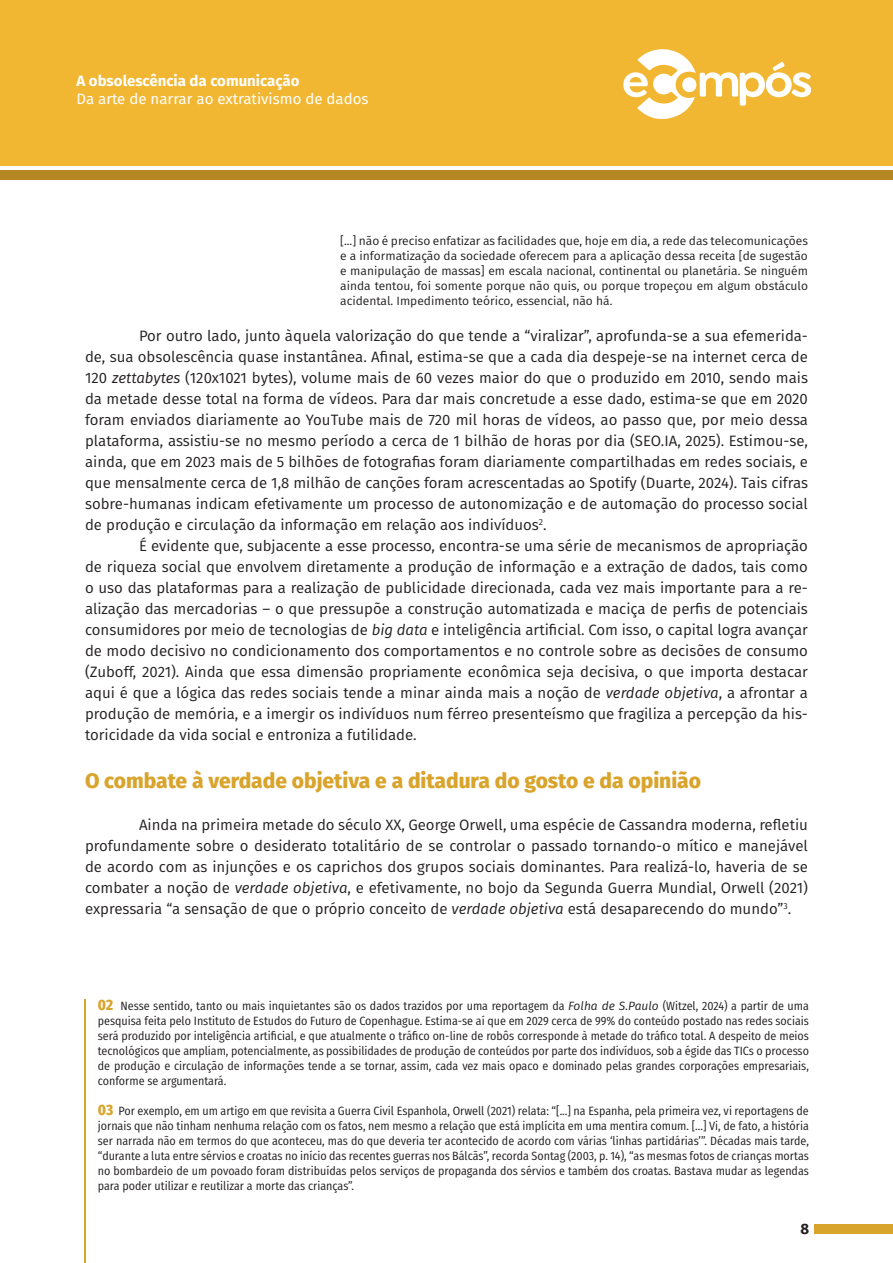
<style>
.page{position:relative;width:893px;height:1263px;background:#fff}
.page>*{position:absolute;margin:0;border:0;box-sizing:border-box;transform-origin:0 0}
.Tópico{font:800 21px "Fira Sans";color:#d9a42c}
.Texto{font:15px/21px "Fira Sans";color:#231f20;text-align:justify}
.t1{font:15px "Fira Sans";color:#fff}
.t2{font:700 15px "Fira Sans";color:#fff}
.t3{font:700 15px "Fira Sans";color:#231f20}
.Rodapé{font:12px/15px "Fira Sans Condensed";color:#231f20;text-align:justify}
.Citação__3_Linhas{font:12px/15px "Fira Sans";color:#231f20;text-align:justify}
.s1{font-style:italic}
.s2{font-weight:800;font-size:15px;color:#d9a42c}
.s3{font-family:"Fira Sans";font-style:italic}
</style>
<div class="page">
<div style="left:0;top:0;width:893px;height:166px;background:#f2b732"></div>
<div style="left:0;top:170px;width:893px;height:10px;background:#b48723"></div>
<div style="left:814px;top:1224px;width:79px;height:9px;background:#d9a42c"></div>
<svg style="left:623px;top:49px;width:188px;height:70px"></svg>
<hr style="left:84px;top:1000px;width:1px;height:263px;background:#d9a42c">
<p class="t2" style="left:77px;top:68px;width:224px">A obsolescência da comunicação</p>
<p class="t1" style="left:77px;top:87px;width:293px">Da arte de narrar ao extrativismo de dados</p>
<p class="Citação__3_Linhas" style="left:340px;top:233px;width:469px">[...] não é preciso enfatizar as facilidades que, hoje em dia, a rede das telecomunicações e a informatização da sociedade oferecem para a aplicação dessa receita [de sugestão e manipulação de massas] em escala nacional, continental ou planetária. Se ninguém ainda tentou, foi somente porque não quis, ou porque tropeçou em algum obstáculo acidental. Impedimento teórico, essencial, não há.</p>
<p class="Texto" style="left:85px;top:325px;width:724px;text-indent:54px">Por outro lado, junto àquela valorização do que tende a “viralizar”, aprofunda-se a sua efemerida&shy;de, sua obsolescência quase instantânea. Afinal, estima-se que a cada dia despeje-se na internet cerca de 120 <span class="s1">zettabytes</span> (120x1021 bytes), volume mais de 60 vezes maior do que o produzido em 2010, sendo mais da metade desse total na forma de vídeos. Para dar mais concretude a esse dado, estima-se que em 2020 foram enviados diariamente ao YouTube mais de 720 mil horas de vídeos, ao passo que, por meio dessa plataforma, assistiu-se no mesmo período a cerca de 1 bilhão de horas por dia (SEO.IA, 2025). Estimou-se, ainda, que em 2023 mais de 5 bilhões de fotografias foram diariamente compartilhadas em redes sociais, e que mensalmente cerca de 1,8 milhão de canções foram acrescentadas ao Spotify (Duarte, 2024). Tais cifras sobre-humanas indicam efetivamente um processo de autonomização e de automação do processo social de produção e circulação da informação em relação aos indivíduos<sup>2</sup>.</p>
<p class="Texto" style="left:85px;top:535px;width:724px;text-indent:54px">É evidente que, subjacente a esse processo, encontra-se uma série de mecanismos de apropriação de riqueza social que envolvem diretamente a produção de informação e a extração de dados, tais como o uso das plataformas para a realização de publicidade direcionada, cada vez mais importante para a re&shy;alização das mercadorias – o que pressupõe a construção automatizada e maciça de perfis de potenciais consumidores por meio de tecnologias de <span class="s1">big data</span> e inteligência artificial. Com isso, o capital logra avançar de modo decisivo no condicionamento dos comportamentos e no controle sobre as decisões de consumo (Zuboff, 2021). Ainda que essa dimensão propriamente econômica seja decisiva, o que importa destacar aqui é que a lógica das redes sociais tende a minar ainda mais a noção de <span class="s1">verdade objetiva</span>, a afrontar a produção de memória, e a imergir os indivíduos num férreo presenteísmo que fragiliza a percepção da his&shy;toricidade da vida social e entroniza a futilidade.</p>
<p class="Tópico" style="left:85px;top:763px;width:617px">O combate à verdade objetiva e a ditadura do gosto e da opinião</p>
<p class="Texto" style="left:85px;top:814px;width:724px;text-indent:54px">Ainda na primeira metade do século XX, George Orwell, uma espécie de Cassandra moderna, refletiu profundamente sobre o desiderato totalitário de se controlar o passado tornando-o mítico e manejável de acordo com as injunções e os caprichos dos grupos sociais dominantes. Para realizá-lo, haveria de se combater a noção de <span class="s1">verdade objetiva</span>, e efetivamente, no bojo da Segunda Guerra Mundial, Orwell (2021) expressaria “a sensação de que o próprio conceito de <span class="s1">verdade objetiva</span> está desaparecendo do mundo”<sup>3</sup>.</p>
<p class="Rodapé" style="left:98px;top:998px;width:713px"><span class="s2">02</span> Nesse sentido, tanto ou mais inquietantes são os dados trazidos por uma reportagem da <span class="s3">Folha de S.Paulo</span> (Witzel, 2024) a partir de uma pesquisa feita pelo Instituto de Estudos do Futuro de Copenhague. Estima-se aí que em 2029 cerca de 99% do conteúdo postado nas redes sociais será produzido por inteligência artificial, e que atualmente o tráfico on-line de robôs corresponde à metade do tráfico total. A despeito de meios tecnológicos que ampliam, potencialmente, as possibilidades de produção de conteúdos por parte dos indivíduos, sob a égide das TICs o processo de produção e circulação de informações tende a se tornar, assim, cada vez mais opaco e dominado pelas grandes corporações empresariais, conforme se argumentará.</p>
<p class="Rodapé" style="left:98px;top:1103px;width:713px"><span class="s2">03</span> Por exemplo, em um artigo em que revisita a Guerra Civil Espanhola, Orwell (2021) relata: “[...] na Espanha, pela primeira vez, vi reportagens de jornais que não tinham nenhuma relação com os fatos, nem mesmo a relação que está implícita em uma mentira comum. [...] Vi, de fato, a história ser narrada não em termos do que aconteceu, mas do que deveria ter acontecido de acordo com várias ‘linhas partidárias’”. Décadas mais tarde, “durante a luta entre sérvios e croatas no início das recentes guerras nos Bálcãs”, recorda Sontag (2003, p. 14), “as mesmas fotos de crianças mortas no bombardeio de um povoado foram distribuídas pelos serviços de propaganda dos sérvios e também dos croatas. Bastava mudar as legendas para poder utilizar e reutilizar a morte das crianças”.</p>
<p class="t3" style="left:800px;top:1216px;width:10px">8</p>
</div>
